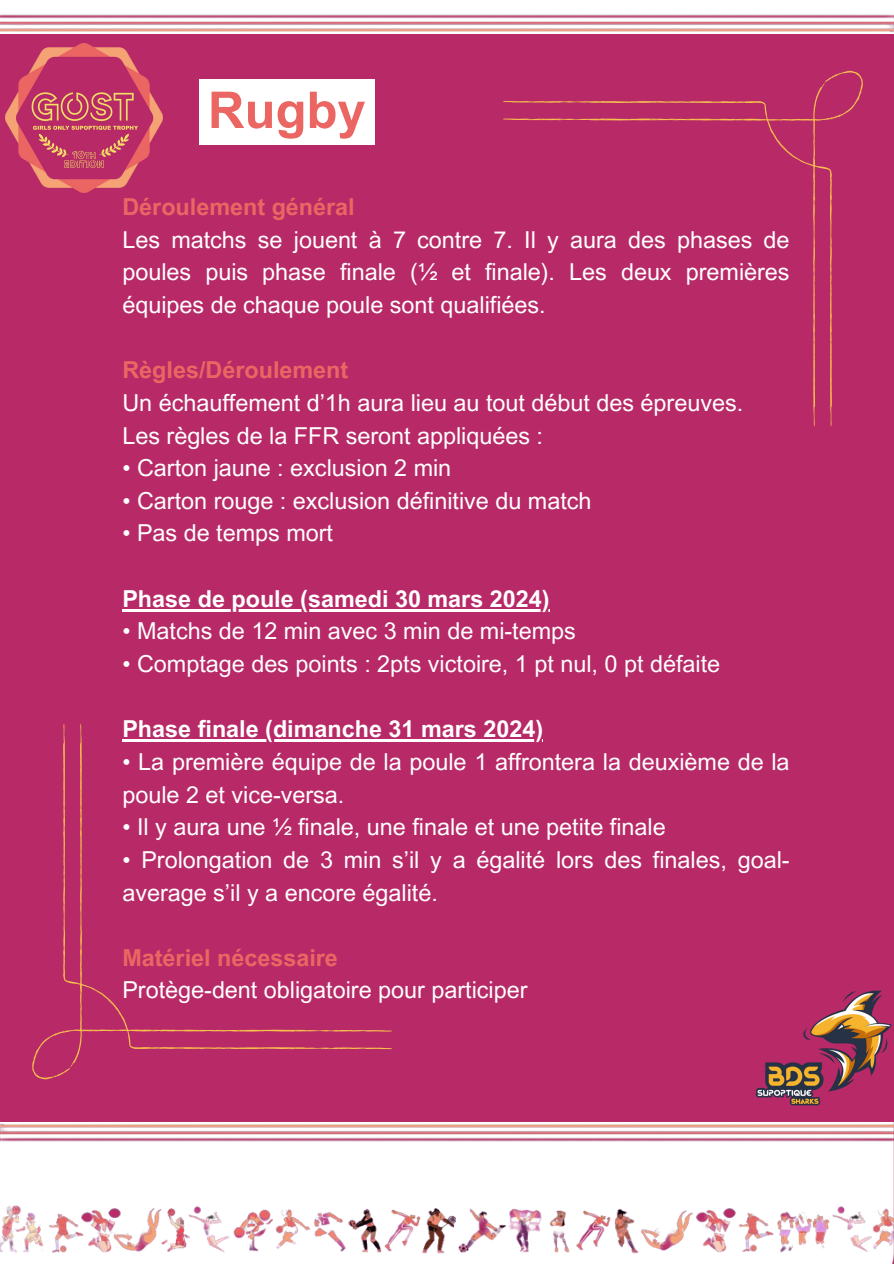
<style>
.page{position:relative;width:894px;height:1264px;background:#fff}
.page>*{position:absolute;margin:0;border:0;box-sizing:border-box;transform-origin:0 0}
.t1{font:700 50.7px "Arial MT Pro";color:#eb6663}
.t2{font:23.4px/32.7px "Arial MT Pro";color:#fff}
.t3{font:700 23.4px "Arial MT Pro";color:#fff}
.t4{font:700 23.4px "Arial MT Pro";color:#eb6663}
</style>
<div class="page">
<div style="left:0;top:0;width:893px;height:1263px;background:#b72a67"></div>
<img style="left:5px;top:43px;width:158px;height:149px">
<img style="left:0;top:1122px;width:893px;height:140px">
<img style="left:755px;top:990px;width:137px;height:116px">
<img style="left:0;top:0;width:893px;height:34px">
<svg style="left:63px;top:724px;width:328px;height:325px"></svg>
<svg style="left:80px;top:723px;width:312px;height:308px"></svg>
<svg style="left:32px;top:1029px;width:50px;height:50px"></svg>
<svg style="left:504px;top:101px;width:327px;height:326px"></svg>
<svg style="left:503px;top:118px;width:311px;height:309px"></svg>
<svg style="left:813px;top:71px;width:49px;height:50px"></svg>
<div style="left:199px;top:79px;width:175px;height:66px;background:#fff"></div>
<hr style="left:122px;top:609px;width:427px;height:2px;background:#fff">
<hr style="left:122px;top:739px;width:421px;height:2px;background:#fff">
<p class="t1" style="left:208px;top:91px;width:159px">Rugby</p>
<p class="t4" style="left:122px;top:198px;width:234px">Déroulement général</p>
<p class="t2" style="left:122px;top:226px;width:668px;text-align:justify">Les matchs se jouent à 7 contre 7. Il y aura des phases de poules puis phase finale (½ et finale). Les deux premières équipes de chaque poule sont qualifiées.</p>
<p class="t4" style="left:122px;top:361px;width:227px">Règles/Déroulement</p>
<p class="t2" style="left:122px;top:389px;width:622px">Un échauffement d’1h aura lieu au tout début des épreuves.</p>
<p class="t2" style="left:122px;top:422px;width:422px">Les règles de la FFR seront appliquées :</p>
<p class="t2" style="left:122px;top:454px;width:330px">• Carton jaune : exclusion 2 min</p>
<p class="t2" style="left:122px;top:487px;width:470px">• Carton rouge : exclusion définitive du match</p>
<p class="t2" style="left:122px;top:520px;width:212px">• Pas de temps mort</p>
<p class="t3" style="left:122px;top:589px;width:428px">Phase de poule (samedi 30 mars 2024)</p>
<p class="t2" style="left:122px;top:617px;width:455px">• Matchs de 12 min avec 3 min de mi-temps</p>
<p class="t2" style="left:122px;top:650px;width:599px">• Comptage des points : 2pts victoire, 1 pt nul, 0 pt défaite</p>
<p class="t3" style="left:122px;top:720px;width:422px">Phase finale (dimanche 31 mars 2024)</p>
<p class="t2" style="left:122px;top:748px;width:668px">• La première équipe de la poule 1 affrontera la deuxième de la poule 2 et vice-versa.</p>
<p class="t2" style="left:122px;top:813px;width:544px">• Il y aura une ½ finale, une finale et une petite finale</p>
<p class="t2" style="left:122px;top:846px;width:668px">• Prolongation de 3 min s’il y a égalité lors des finales, goal&shy;average s’il y a encore égalité.</p>
<p class="t4" style="left:122px;top:948px;width:217px">Matériel nécessaire</p>
<p class="t2" style="left:122px;top:976px;width:406px">Protège-dent obligatoire pour participer</p>
</div>
